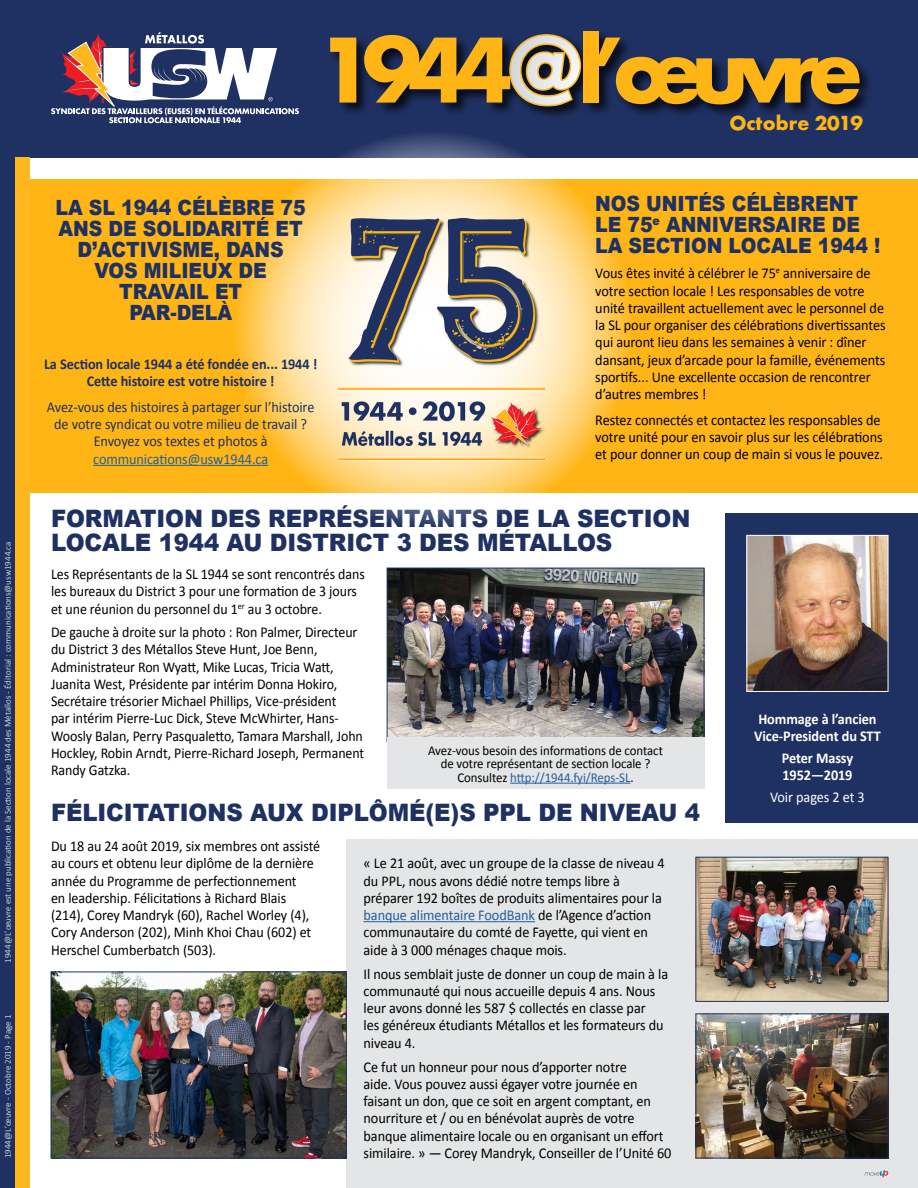
<style>
.page{position:relative;width:918px;height:1188px;background:#fff}
.page>*{position:absolute;margin:0;border:0;box-sizing:border-box;transform-origin:0 0}
.t1{font:700 97.5px "Futura T";letter-spacing:-.13em;color:#ffb515}
.t2{font:900 24px/24px "Arial";letter-spacing:-.005em;color:#1f3162;scale:.95 1}
.t3{font:900 21px/21px "Arial";letter-spacing:-.005em;color:#1f3162;text-align:center;scale:.9 1}
.t4{font:700 21px "Futura T";color:#ffb515}
.t5{font:15px/17.2px "Calibri";letter-spacing:-.005em;color:#000;scale:.95 1}
.t6{font:15px/17.2px "Calibri";letter-spacing:-.005em;color:#000;scale:.93 1}
.t7{font:15px/17.2px "Calibri";letter-spacing:-.005em;color:#000;scale:.94 1}
.t8{font:15px/17.2px "Calibri";letter-spacing:-.005em;color:#1f3162;text-align:center;scale:.95 1}
.t9{font:700 15px/17.2px "Calibri";letter-spacing:-.005em;color:#1f3162;text-align:center;scale:.95 1}
.t10{font:700 15px/17.2px "Calibri";letter-spacing:-.005em;color:#fff;scale:.95 1}
.t11{font:15px "Calibri";letter-spacing:-.005em;color:#215e9e;scale:.95 1}
.t12{font:15px "Calibri";letter-spacing:-.005em;color:#fff;scale:.95 1}
.t13{font:13.5px/13.5px "Calibri";letter-spacing:-.005em;color:#000;text-align:center;scale:.95 1}
.t14{font:300 9px "Calibri";color:#fff}
.s1{color:#fff}
.s2{color:#215e9e}
</style>
<div class="page">
<div style="left:725px;top:514px;width:193px;height:309px;background:#1f3162"></div>
<div style="left:347px;top:840px;width:571px;height:348px;background:#e4e5e6"></div>
<hr style="left:364px;top:921px;width:171px;height:1px;background:#215e9e">
<div style="left:0;top:0;width:918px;height:157px;background:#1f3162"></div>
<div style="left:0;top:155px;width:15px;height:1033px;background:#1f3162"></div>
<div style="left:30px;top:179px;width:888px;height:314px;background:#ffb515"></div>
<div style="left:15px;top:157px;width:15px;height:1031px;background:#ffb71e"></div>
<svg style="left:864px;top:1170px;width:24px;height:7px"></svg>
<img style="left:234px;top:134px;width:398px;height:359px">
<hr style="left:93px;top:465px;width:175px;height:1px;background:#215e9e">
<img style="left:389px;top:570px;width:313px;height:167px">
<div style="left:387px;top:568px;width:317px;height:174px;border:1px solid #1f3162"></div>
<img style="left:698px;top:859px;width:188px;height:141px">
<div style="left:696px;top:857px;width:192px;height:145px;border:1px solid #1f3162"></div>
<img style="left:53px;top:974px;width:292px;height:182px">
<div style="left:51px;top:972px;width:296px;height:186px;border:1px solid #1f3162"></div>
<img style="left:698px;top:1016px;width:188px;height:140px">
<div style="left:696px;top:1014px;width:192px;height:144px;border:1px solid #1f3162"></div>
<div style="left:387px;top:737px;width:317px;height:52px;background:#e4e5e6"></div>
<hr style="left:510px;top:783px;width:120px;height:1px;background:#215e9e">
<img style="left:749px;top:537px;width:137px;height:153px">
<div style="left:747px;top:535px;width:141px;height:157px;border:1px solid #fff"></div>
<div style="left:328px;top:29px;width:545px;height:91px;background:#000;opacity:.75"></div>
<svg style="left:508px;top:33px;width:75px;height:75px;background:#594b30"></svg>
<svg style="left:51px;top:32px;width:248px;height:91px"></svg>
<p class="t14" style="left:2px;top:963px;width:423px;rotate:-90deg">1944@L’œuvre est une publication de la Section locale 1944 des Métallos - Éditorial : communications@usw1944.ca</p>
<p class="t14" style="left:2px;top:1158px;width:145px;rotate:-90deg">1944@L’œuvre - Octobre 2019 - Page 1</p>
<h1 class="t1" style="left:317px;top:12px;width:548px">1944 <span class="s1">@</span>l’œuvre</h1>
<h3 class="t4" style="left:729px;top:111px;width:135px">Octobre 2019</h3>
<h3 class="t3" style="left:56px;top:196px;width:279px">LA SL 1944 CÉLÈBRE 75<br>ANS DE SOLIDARITÉ ET<br>D’ACTIVISME, DANS<br>VOS MILIEUX DE<br>TRAVAIL ET<br>PAR-DELÀ</h3>
<p class="t9" style="left:44px;top:355px;width:289px">La Section locale 1944 a été fondée en... 1944 !<br>Cette histoire est votre histoire !</p>
<p class="t8" style="left:47px;top:398px;width:283px">Avez-vous des histoires à partager sur l’histoire de votre syndicat ou votre milieu de travail ?<br>Envoyez vos textes et photos à</p>
<p class="t11" style="left:93px;top:449px;width:186px">communications@usw1944.ca</p>
<h3 class="t3" style="left:595px;top:192px;width:318px;text-align:left">NOS UNITÉS CÉLÈBRENT<br>LE 75<sup>e</sup> ANNIVERSAIRE DE<br>LA SECTION LOCALE 1944 !</h3>
<p class="t5" style="left:595px;top:265px;width:307px">Vous êtes invité à célébrer le 75<sup>e</sup> anniversaire de votre section locale ! Les responsables de votre unité travaillent actuellement avec le personnel de la SL pour organiser des célébrations divertissantes qui auront lieu dans les semaines à venir : dîner dansant, jeux d’arcade pour la famille, événements sportifs... Une excellente occasion de rencontrer d’autres membres !</p>
<p class="t5" style="left:595px;top:411px;width:305px">Restez connectés et contactez les responsables de votre unité pour en savoir plus sur les célébrations et pour donner un coup de main si vous le pouvez.</p>
<h2 class="t2" style="left:51px;top:506px;width:675px">FORMATION DES REPRÉSENTANTS DE LA SECTION<br>LOCALE 1944 AU DISTRICT 3 DES MÉTALLOS</h2>
<p class="t6" style="left:51px;top:566px;width:339px">Les Représentants de la SL 1944 se sont rencontrés dans les bureaux du District 3 pour une formation de 3 jours et une réunion du personnel du 1<sup>er</sup> au 3 octobre.</p>
<p class="t6" style="left:51px;top:624px;width:338px">De gauche à droite sur la photo : Ron Palmer, Directeur du District 3 des Métallos Steve Hunt, Joe Benn, Administrateur Ron Wyatt, Mike Lucas, Tricia Watt, Juanita West, Présidente par intérim Donna Hokiro, Secrétaire trésorier Michael Phillips, Vice-président<br>par intérim Pierre-Luc Dick, Steve McWhirter, Hans-Woosly Balan, Perry Pasqualetto, Tamara Marshall, John Hockley, Robin Arndt, Pierre-Richard Joseph, Permanent Randy Gatzka.</p>
<p class="t13" style="left:428px;top:743px;width:249px">Avez-vous besoin des informations de contact de votre représentant de section locale ?<br>Consultez <span class="s2">http://1944.fyi/Reps-SL</span>.</p>
<h2 class="t2" style="left:51px;top:800px;width:685px">FÉLICITATIONS AUX DIPLÔMÉ(E)S PPL DE NIVEAU 4</h2>
<p class="t7" style="left:51px;top:838px;width:288px">Du 18 au 24 août 2019, six membres ont assisté au cours et obtenu leur diplôme de la dernière année du Programme de perfectionnement<br>en leadership. Félicitations à Richard Blais (214), Corey Mandryk (60), Rachel Worley (4), Cory Anderson (202), Minh Khoi Chau (602) et Herschel Cumberbatch (503).</p>
<p class="t5" style="left:364px;top:855px;width:319px">« Le 21 août, avec un groupe de la classe de niveau 4 du PPL, nous avons dédié notre temps libre à préparer 192 boîtes de produits alimentaires pour la <span class="s2">banque alimentaire FoodBank</span> de l’Agence d’action communautaire du comté de Fayette, qui vient en aide à 3 000 ménages chaque mois.</p>
<p class="t5" style="left:364px;top:965px;width:322px">Il nous semblait juste de donner un coup de main à la communauté qui nous accueille depuis 4 ans. Nous leur avons donné les 587 $ collectés en classe par<br>les généreux étudiants Métallos et les formateurs du niveau 4.</p>
<p class="t5" style="left:364px;top:1058px;width:326px">Ce fut un honneur pour nous d’apporter notre<br>aide. Vous pouvez aussi égayer votre journée en faisant un don, que ce soit en argent comptant, en nourriture et / ou en bénévolat auprès de votre banque alimentaire locale ou en organisant un effort similaire. » — Corey Mandryk, Conseiller de l’Unité 60</p>
<p class="t10" style="left:754px;top:711px;width:135px">Hommage à l’ancien<br>Vice-President du STT</p>
<p class="t10" style="left:782px;top:749px;width:77px">Peter Massy<br>1952—2019</p>
<p class="t12" style="left:770px;top:787px;width:101px">Voir pages 2 et 3</p>
</div>
